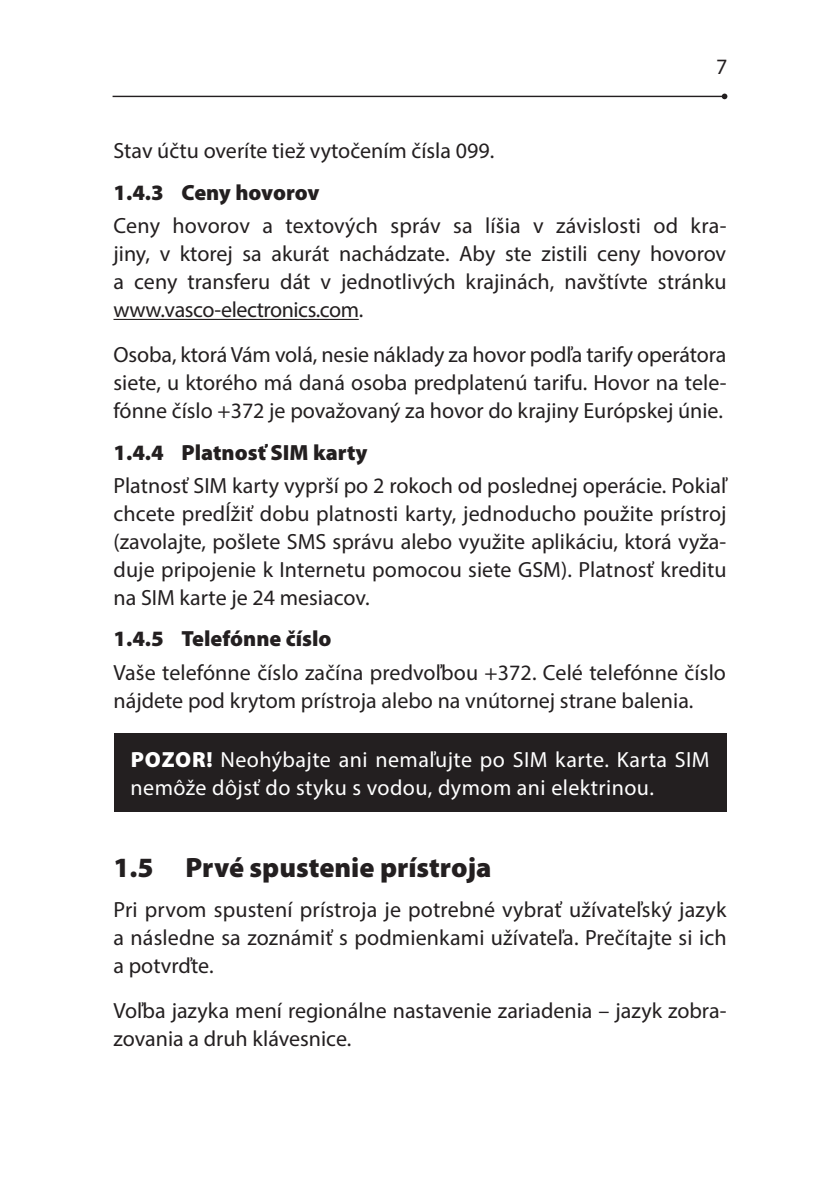
<style>
.page{position:relative;width:840px;height:1191px;background:#fff}
.page>*{position:absolute;margin:0;border:0;box-sizing:border-box;transform-origin:0 0}
.t1{font:900 28px "Myriad Pro";color:#231f20}
.t2{font:22px/28px "Myriad Pro";color:#231f20;text-align:justify}
.t3{font:22px/28px "Myriad Pro";letter-spacing:.02em;color:#fff}
.t4{font:900 22px "Myriad Pro";color:#231f20}
.s1{font-weight:900}
</style>
<div class="page">
<hr style="left:112px;top:96px;width:612px;height:1px;background:#231f20">
<svg style="left:721px;top:94px;width:6px;height:5px"></svg>
<hr style="left:113px;top:319px;width:245px;height:1px;background:#231f20">
<div style="left:113px;top:733px;width:613px;height:78px;background:#231f20"></div>
<p class="t2" style="left:715px;top:52px;width:13px">7</p>
<p class="t2" style="left:113px;top:137px;width:382px">Stav účtu overíte tiež vytočením čísla 099.</p>
<p class="t4" style="left:113px;top:177px;width:207px">1.4.3 Ceny hovorov</p>
<p class="t2" style="left:113px;top:211px;width:614px">Ceny hovorov a textových správ sa líšia v závislosti od kra&shy;jiny, v ktorej sa akurát nachádzate. Aby ste zistili ceny hovorov a ceny transferu dát v jednotlivých krajinách, navštívte stránku www.vasco-electronics.com.</p>
<p class="t2" style="left:113px;top:340px;width:614px">Osoba, ktorá Vám volá, nesie náklady za hovor podľa tarify operátora siete, u ktorého má daná osoba predplatenú tarifu. Hovor na tele&shy;fónne číslo +372 je považovaný za hovor do krajiny Európskej únie.</p>
<p class="t4" style="left:113px;top:437px;width:255px">1.4.4 Platnosť SIM karty</p>
<p class="t2" style="left:113px;top:471px;width:614px">Platnosť SIM karty vyprší po 2 rokoch od poslednej operácie. Pokiaľ chcete predĺžiť dobu platnosti karty, jednoducho použite prístroj (zavolajte, pošlete SMS správu alebo využite aplikáciu, ktorá vyža&shy;duje pripojenie k Internetu pomocou siete GSM). Platnosť kreditu na SIM karte je 24 mesiacov.</p>
<p class="t4" style="left:113px;top:624px;width:219px">1.4.5 Telefónne číslo</p>
<p class="t2" style="left:113px;top:658px;width:613px">Vaše telefónne číslo začína predvoľbou +372. Celé telefónne číslo nájdete pod krytom prístroja alebo na vnútornej strane balenia.</p>
<p class="t3" style="left:130px;top:745px;width:580px"><span class="s1">POZOR!</span> Neohýbajte ani nemaľujte po SIM karte. Karta SIM nemôže dôjsť do styku s vodou, dymom ani elektrinou.</p>
<p class="t1" style="left:113px;top:849px;width:379px">1.5 Prvé spustenie prístroja</p>
<p class="t2" style="left:113px;top:894px;width:614px">Pri prvom spustení prístroja je potrebné vybrať užívateľský jazyk a následne sa zoznámiť s podmienkami užívateľa. Prečítajte si ich a potvrďte.</p>
<p class="t2" style="left:113px;top:996px;width:614px">Voľba jazyka mení regionálne nastavenie zariadenia – jazyk zobra&shy;zovania a druh klávesnice.</p>
</div>
